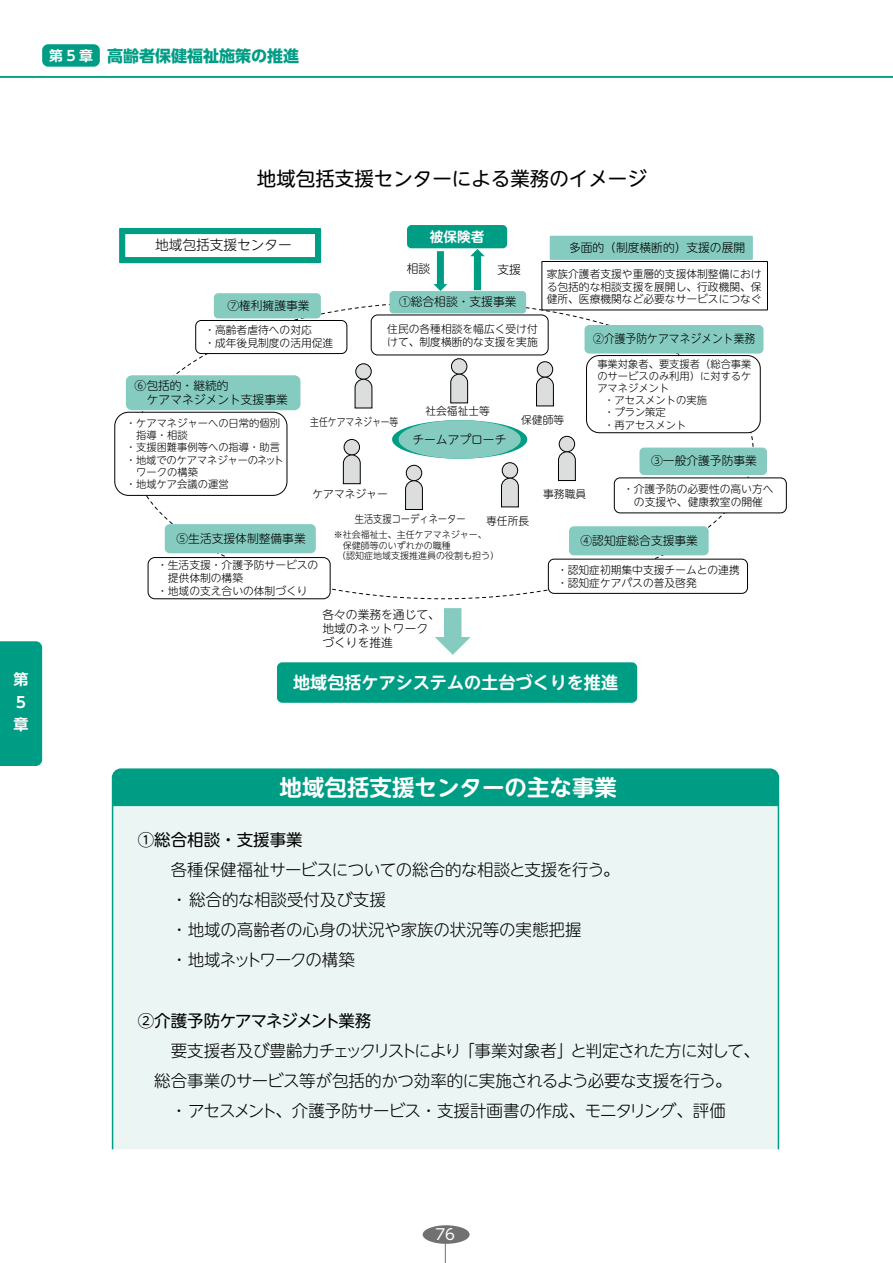
<style>
.page{position:relative;width:893px;height:1263px;background:#fff}
.page>*{position:absolute;margin:0;border:0;box-sizing:border-box;transform-origin:0 0}
.t1{font:700 22.5px "UD Shin M Go Pr 6 De";color:#fff}
.t2{font:19.5px "UD Shin M Go Pr 6";color:#000}
.t3{font:700 17.1px "UD Shin M Go Pr 6 De";color:#fff}
.t4{font:300 16.5px/30px "UD Shin M Go Pr 6";letter-spacing:-.03em;color:#000}
.t5{font:300 16.5px/30px "UD Shin M Go Pr 6";letter-spacing:-.01em;color:#000}
.t6{font:16.5px "UD Shin M Go Pr 6";letter-spacing:-.06em;color:#000}
.t7{font:16.5px "UD Shin M Go Pr 6";color:#000}
.t8{font:700 16.05px "UD Shin Go Pro";color:#009d85}
.t9{font:700 15px/22.5px "UD Shin Go Pro De";color:#fff}
.t10{font:15px "UD Shin Go Pro";color:#fff}
.t11{font:300 13.65px "UD Shin M Go Pr 6";color:#000}
.t12{font:700 13.65px "UD Shin M Go Pr 6 De";color:#fff}
.t13{font:300 11.7px/14.1px "UD Shin M Go Pr 6";color:#000}
.t14{font:300 11.7px "UD Shin M Go Pr 6";color:#000;scale:.92 1}
.t15{font:300 10.8px/12.9px "UD Shin M Go Pr 6";color:#000}
.t16{font:300 10.8px "UD Shin M Go Pr 6";color:#000;scale:.86 1}
.t17{font:300 10.8px "UD Shin M Go Pr 6";color:#000;scale:.82 1}
.t18{font:300 10.35px "UD Shin M Go Pr 6";color:#000}
.t19{font:300 9px "UD Shin M Go Pr 6";color:#000}
.s1{font-family:"UD Shin Go Pro De";font-size:13.8px;color:#fff}
</style>
<div class="page">
<div style="left:0;top:641px;width:42px;height:125px;background:#009d85"></div>
<hr style="left:0;top:76px;width:893px;height:2px;background:#009d85">
<div style="left:42px;top:44px;width:58px;height:23px;background:#009d85;border-radius:6px"></div>
<div style="left:423px;top:1225px;width:47px;height:19px;background:#727171;border-radius:50%"></div>
<svg style="left:445px;top:1244px;width:1px;height:19px"></svg>
<svg style="left:131px;top:302px;width:623px;height:297px"></svg>
<svg style="left:392px;top:420px;width:135px;height:39px"></svg>
<div style="left:196px;top:320px;width:151px;height:34px;background:#fff;border-radius:6px"></div>
<div style="left:195px;top:320px;width:152px;height:34px;border:1px solid #000;border-radius:6px"></div>
<div style="left:115px;top:412px;width:172px;height:83px;background:#fff;border-radius:14px"></div>
<div style="left:115px;top:412px;width:172px;height:84px;border:1px solid #000;border-radius:14px"></div>
<div style="left:126px;top:375px;width:174px;height:35px;background:#85cbbf;border-radius:6px"></div>
<div style="left:586px;top:356px;width:174px;height:77px;background:#fff;border-radius:13px"></div>
<div style="left:586px;top:355px;width:174px;height:78px;border:1px solid #000;border-radius:13px"></div>
<div style="left:371px;top:315px;width:177px;height:40px;background:#fff;border-radius:7px"></div>
<div style="left:371px;top:315px;width:177px;height:40px;border:1px solid #000;border-radius:7px"></div>
<div style="left:214px;top:293px;width:107px;height:25px;background:#85cbbf;border-radius:4px"></div>
<div style="left:389px;top:291px;width:137px;height:22px;background:#85cbbf;border-radius:4px"></div>
<div style="left:584px;top:325px;width:179px;height:29px;background:#85cbbf;border-radius:5px"></div>
<div style="left:614px;top:478px;width:172px;height:35px;background:#fff;border-radius:6px"></div>
<div style="left:614px;top:478px;width:173px;height:35px;border:1px solid #000;border-radius:6px"></div>
<div style="left:639px;top:448px;width:128px;height:27px;background:#85cbbf;border-radius:5px"></div>
<div style="left:550px;top:236px;width:203px;height:24px;background:#85cbbf"></div>
<div style="left:542px;top:261px;width:225px;height:49px;background:#fff"></div>
<div style="left:542px;top:261px;width:226px;height:49px;border:1px solid #000"></div>
<div style="left:148px;top:557px;width:182px;height:42px;background:#fff;border-radius:7px"></div>
<div style="left:148px;top:557px;width:182px;height:42px;border:1px solid #000;border-radius:7px"></div>
<svg style="left:119px;top:228px;width:202px;height:35px"></svg>
<svg style="left:407px;top:225px;width:100px;height:66px"></svg>
<div style="left:548px;top:559px;width:199px;height:34px;background:#fff;border-radius:6px"></div>
<div style="left:548px;top:559px;width:200px;height:35px;border:1px solid #000;border-radius:6px"></div>
<div style="left:569px;top:526px;width:140px;height:29px;background:#85cbbf;border-radius:5px"></div>
<div style="left:165px;top:524px;width:151px;height:29px;background:#85cbbf;border-radius:5px"></div>
<svg style="left:435px;top:608px;width:36px;height:47px"></svg>
<div style="left:277px;top:662px;width:360px;height:41px;background:#009d85"></div>
<div style="left:451px;top:359px;width:16px;height:15px;background:#dcdddd;border-radius:50%"></div>
<div style="left:451px;top:358px;width:16px;height:16px;border:1px solid #000;border-radius:50%"></div>
<svg style="left:450px;top:374px;width:18px;height:29px"></svg>
<div style="left:406px;top:465px;width:16px;height:16px;background:#dcdddd;border-radius:50%"></div>
<div style="left:406px;top:465px;width:16px;height:16px;border:1px solid #000;border-radius:50%"></div>
<svg style="left:405px;top:480px;width:18px;height:30px"></svg>
<div style="left:356px;top:364px;width:15px;height:15px;background:#dcdddd;border-radius:50%"></div>
<div style="left:356px;top:364px;width:15px;height:15px;border:1px solid #000;border-radius:50%"></div>
<svg style="left:355px;top:379px;width:17px;height:29px"></svg>
<div style="left:537px;top:362px;width:16px;height:15px;background:#dcdddd;border-radius:50%"></div>
<div style="left:537px;top:361px;width:16px;height:16px;border:1px solid #000;border-radius:50%"></div>
<svg style="left:536px;top:377px;width:18px;height:29px"></svg>
<div style="left:344px;top:439px;width:16px;height:16px;background:#dcdddd;border-radius:50%"></div>
<div style="left:344px;top:439px;width:16px;height:16px;border:1px solid #000;border-radius:50%"></div>
<svg style="left:343px;top:454px;width:18px;height:30px"></svg>
<div style="left:559px;top:436px;width:16px;height:16px;background:#dcdddd;border-radius:50%"></div>
<div style="left:559px;top:436px;width:16px;height:16px;border:1px solid #000;border-radius:50%"></div>
<svg style="left:558px;top:451px;width:18px;height:30px"></svg>
<div style="left:502px;top:463px;width:16px;height:15px;background:#dcdddd;border-radius:50%"></div>
<div style="left:502px;top:462px;width:16px;height:16px;border:1px solid #000;border-radius:50%"></div>
<svg style="left:501px;top:478px;width:18px;height:29px"></svg>
<div style="left:111px;top:768px;width:669px;height:382px;background:#ebf6f4"></div>
<div style="left:113px;top:769px;width:665px;height:37px;background:#009d85"></div>
<h3 class="t8" style="left:49px;top:43px;width:252px"><span class="s1">第 5 章</span> 高齢者保健福祉施策の推進</h3>
<h3 class="t9" style="left:14px;top:668px;width:16px">第<br>５章</h3>
<h2 class="t2" style="left:257px;top:163px;width:392px">地域包括支援センターによる業務のイメージ</h2>
<p class="t11" style="left:155px;top:234px;width:138px">地域包括支援センター</p>
<p class="t12" style="left:430px;top:225px;width:56px">被保険者</p>
<p class="t13" style="left:407px;top:260px;width:25px">相談</p>
<p class="t13" style="left:497px;top:261px;width:25px">支援</p>
<p class="t13" style="left:227px;top:298px;width:84px">⑦権利擁護事業</p>
<p class="t13" style="left:399px;top:294px;width:119px">①総合相談・支援事業</p>
<p class="t15" style="left:204px;top:323px;width:130px">・高齢者虐待への対応<br>・成年後見制度の活用促進</p>
<p class="t15" style="left:387px;top:322px;width:152px">住民の各種相談を幅広く受け付けて、制度横断的な支援を実施</p>
<p class="t13" style="left:569px;top:240px;width:178px">多面的（制度横断的）支援の展開</p>
<p class="t15" style="left:547px;top:267px;width:216px;text-align:justify">家族介護者支援や重層的支援体制整備における包括的な相談支援を展開し、行政機関、保健所、医療機関など必要なサービスにつなぐ</p>
<p class="t14" style="left:593px;top:329px;width:178px">②介護予防ケアマネジメント業務</p>
<p class="t13" style="left:147px;top:378px;width:142px;text-indent:-12px">⑥包括的・継続的<br>ケアマネジメント支援事業</p>
<p class="t18" style="left:126px;top:414px;width:156px">・ケアマネジャーへの日常的個別</p>
<p class="t18" style="left:136px;top:427px;width:53px">指導・相談</p>
<p class="t18" style="left:126px;top:439px;width:156px">・支援困難事例等への指導・助言</p>
<p class="t18" style="left:126px;top:451px;width:159px">・地域でのケアマネジャーのネット</p>
<p class="t18" style="left:136px;top:464px;width:63px">ワークの構築</p>
<p class="t18" style="left:126px;top:476px;width:104px">・地域ケア会議の運営</p>
<p class="t17" style="left:310px;top:413px;width:109px">主任ケアマネジャー等</p>
<p class="t15" style="left:425px;top:404px;width:66px">社会福祉士等</p>
<p class="t13" style="left:412px;top:432px;width:95px">チームアプローチ</p>
<p class="t15" style="left:521px;top:413px;width:44px">保健師等</p>
<p class="t15" style="left:313px;top:487px;width:77px">ケアマネジャー</p>
<p class="t15" style="left:543px;top:487px;width:44px">事務職員</p>
<p class="t16" style="left:355px;top:510px;width:130px">生活支援コーディネーター</p>
<p class="t15" style="left:486px;top:514px;width:44px">専任所長</p>
<p class="t18" style="left:597px;top:355px;width:156px">事業対象者、要支援者（総合事業</p>
<p class="t18" style="left:597px;top:368px;width:156px">のサービスのみ利用）に対するケ</p>
<p class="t18" style="left:597px;top:379px;width:73px">アマネジメント</p>
<p class="t18" style="left:604px;top:391px;width:104px">・アセスメントの実施</p>
<p class="t18" style="left:604px;top:404px;width:63px">・プラン策定</p>
<p class="t18" style="left:604px;top:416px;width:84px">・再アセスメント</p>
<p class="t13" style="left:651px;top:453px;width:107px">③一般介護予防事業</p>
<p class="t15" style="left:623px;top:482px;width:152px;text-align:center">・介護予防の必要性の高い方への支援や、健康教室の開催</p>
<p class="t19" style="left:334px;top:527px;width:154px">※社会福祉士、主任ケアマネジャー、</p>
<p class="t19" style="left:334px;top:538px;width:118px">　保健師等のいずれかの職種</p>
<p class="t19" style="left:337px;top:549px;width:163px">（認知症地域支援推進員の役割も担う）</p>
<p class="t13" style="left:177px;top:531px;width:131px">⑤生活支援体制整備事業</p>
<p class="t13" style="left:580px;top:533px;width:119px">④認知症総合支援事業</p>
<p class="t15" style="left:157px;top:558px;width:163px">・生活支援・介護予防サービスの</p>
<p class="t15" style="left:168px;top:571px;width:77px">提供体制の構築</p>
<p class="t15" style="left:157px;top:584px;width:152px">・地域の支え合いの体制づくり</p>
<p class="t15" style="left:557px;top:562px;width:184px">・認知症初期集中支援チームとの連携・認知症ケアパスの普及啓発</p>
<p class="t13" style="left:322px;top:606px;width:119px">各々の業務を通じて、</p>
<p class="t13" style="left:322px;top:634px;width:72px">づくりを推進</p>
<p class="t13" style="left:322px;top:620px;width:107px">地域のネットワーク</p>
<h3 class="t3" style="left:293px;top:667px;width:327px">地域包括ケアシステムの土台づくりを推進</h3>
<h1 class="t1" style="left:279px;top:768px;width:339px">地域包括支援センターの主な事業</h1>
<h3 class="t7" style="left:138px;top:826px;width:167px">①総合相談・支援事業</h3>
<h3 class="t5" style="left:171px;top:854px;width:450px;text-indent:-17px">　各種保健福祉サービスについての総合的な相談と支援を行う。・ 総合的な相談受付及び支援<br>・地域の高齢者の心身の状況や家族の状況等の実態把握<br>・地域ネットワークの構築</h3>
<h3 class="t6" style="left:138px;top:1006px;width:235px">②介護予防ケアマネジメント業務</h3>
<h3 class="t4" style="left:154px;top:1034px;width:607px">　要支援者及び豊齢力チェックリストにより「事業対象者」と判定された方に対して、総合事業のサービス等が包括的かつ効率的に実施されるよう必要な支援を行う。<br>　・ アセスメント、介護予防サービス・支援計画書の作成、モニタリング、評価</h3>
<h3 class="t10" style="left:436px;top:1222px;width:21px">76</h3>
</div>
